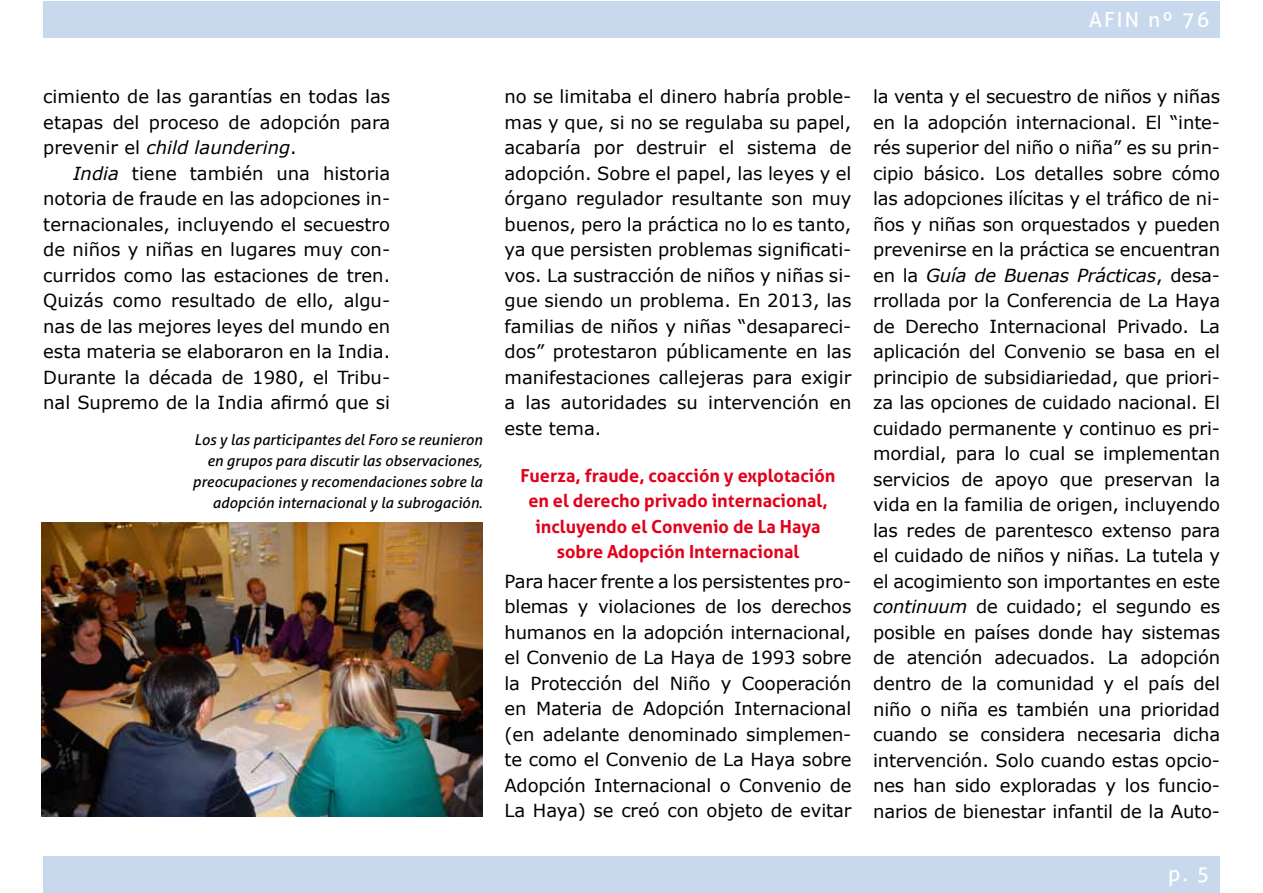
<style>
.page{position:relative;width:1263px;height:893px;background:#fff}
.page>*{position:absolute;margin:0;border:0;box-sizing:border-box;transform-origin:0 0}
.t1{font:21px "Aller";letter-spacing:.1em;color:#fff}
.t2{font:18px/25.5px "Verdana";color:#000;text-align:justify}
.t3{font:700 18px/25.5px "Aller";color:#e2001a;text-align:center}
.t4{font:italic 15px/21px "Aller";color:#000;text-align:right}
.s1{font-style:italic}
</style>
<div class="page">
<div style="left:43px;top:1px;width:1177px;height:37px;background:#c8d9ee"></div>
<div style="left:43px;top:856px;width:1177px;height:37px;background:#c8d9ee"></div>
<img style="left:42px;top:522px;width:440px;height:294px">
<p class="t1" style="left:1089px;top:7px;width:122px">AFIN nº 76</p>
<p class="t2" style="left:43px;top:84px;width:348px">cimiento de las garantías en todas las etapas del proceso de adopción para prevenir el <span class="s1">child laundering</span>.</p>
<p class="t2" style="left:43px;top:160px;width:348px;text-indent:30px"><span class="s1">India</span> tiene también una historia notoria de fraude en las adopciones in&shy;ternacionales, incluyendo el secuestro de niños y niñas en lugares muy con&shy;curridos como las estaciones de tren.<br>Quizás como resultado de ello, algu&shy;nas de las mejores leyes del mundo en esta materia se elaboraron en la India.<br>Durante la década de 1980, el Tribu&shy;nal Supremo de la India afirmó que si</p>
<p class="t4" style="left:193px;top:429px;width:291px">Los y las participantes del Foro se reunieron en grupos para discutir las observaciones, preocupaciones y recomendaciones sobre la adopción internacional y la subrogación.</p>
<p class="t2" style="left:504px;top:84px;width:348px">no se limitaba el dinero habría proble&shy;mas y que, si no se regulaba su papel, acabaría por destruir el sistema de adopción. Sobre el papel, las leyes y el órgano regulador resultante son muy buenos, pero la práctica no lo es tanto, ya que persisten problemas significati&shy;vos. La sustracción de niños y niñas si&shy;gue siendo un problema. En 2013, las familias de niños y niñas “desapareci&shy;dos” protestaron públicamente en las manifestaciones callejeras para exigir a las autoridades su intervención en este tema.</p>
<p class="t3" style="left:520px;top:462px;width:316px">Fuerza, fraude, coacción y explotación en el derecho privado internacional, incluyendo el Convenio de La Haya sobre Adopción Internacional</p>
<p class="t2" style="left:504px;top:568px;width:349px">Para hacer frente a los persistentes pro&shy;blemas y violaciones de los derechos humanos en la adopción internacional, el Convenio de La Haya de 1993 sobre la Protección del Niño y Cooperación en Materia de Adopción Internacional (en adelante denominado simplemen&shy;te como el Convenio de La Haya sobre Adopción Internacional o Convenio de La Haya) se creó con objeto de evitar</p>
<p class="t2" style="left:873px;top:84px;width:349px">la venta y el secuestro de niños y niñas en la adopción internacional. El “inte&shy;rés superior del niño o niña” es su prin&shy;cipio básico. Los detalles sobre cómo las adopciones ilícitas y el tráfico de ni&shy;ños y niñas son orquestados y pueden prevenirse en la práctica se encuentran en la <span class="s1">Guía de Buenas Prácticas</span>, desa&shy;rrollada por la Conferencia de La Haya de Derecho Internacional Privado. La aplicación del Convenio se basa en el principio de subsidiariedad, que priori&shy;za las opciones de cuidado nacional. El cuidado permanente y continuo es pri&shy;mordial, para lo cual se implementan servicios de apoyo que preservan la vida en la familia de origen, incluyendo las redes de parentesco extenso para el cuidado de niños y niñas. La tutela y el acogimiento son importantes en este <span class="s1">continuum</span> de cuidado; el segundo es posible en países donde hay sistemas de atención adecuados. La adopción dentro de la comunidad y el país del niño o niña es también una prioridad cuando se considera necesaria dicha intervención. Solo cuando estas opcio&shy;nes han sido exploradas y los funcio&shy;narios de bienestar infantil de la Auto-</p>
<p class="t1" style="left:1168px;top:861px;width:43px">p. 5</p>
</div>
